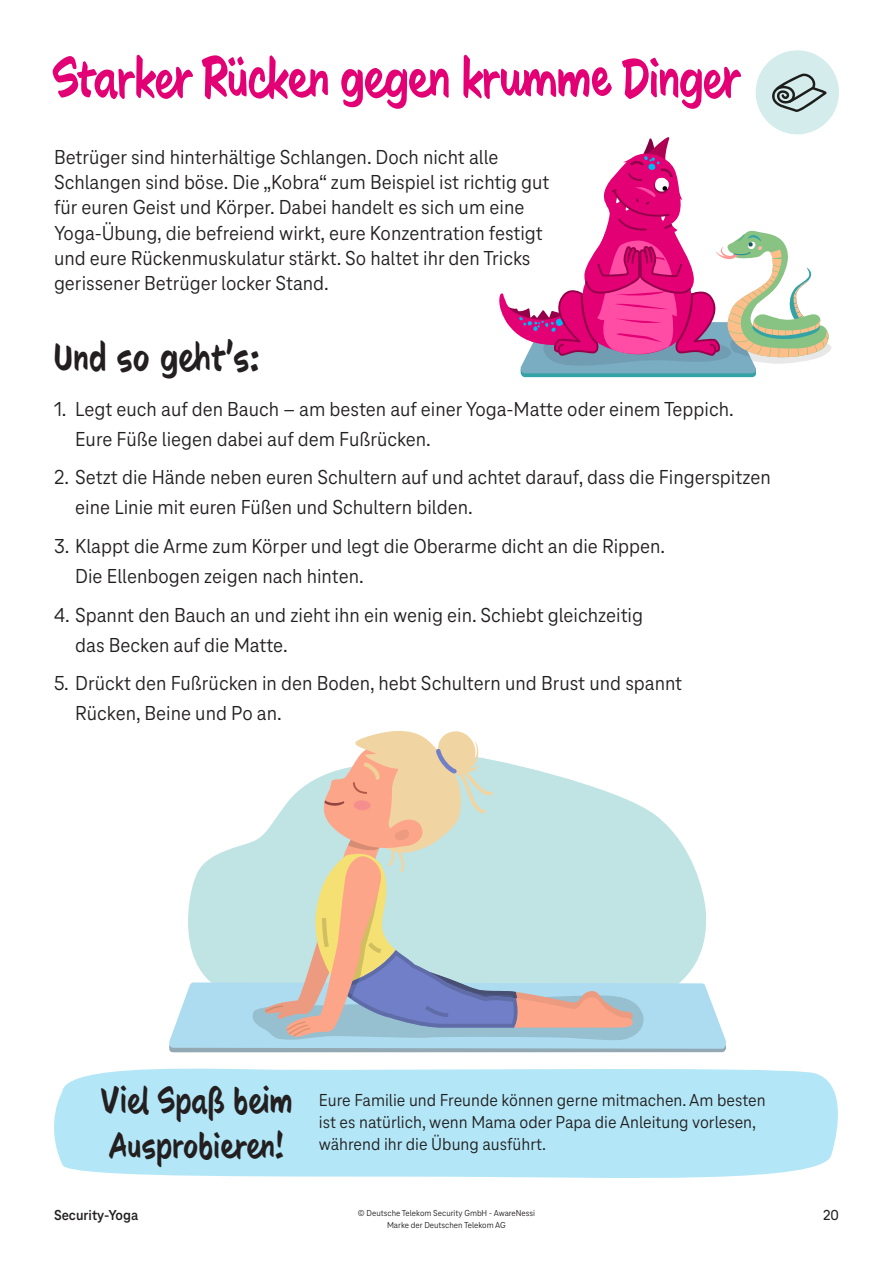
<style>
.page{position:relative;width:893px;height:1263px;background:#fff}
.page>*{position:absolute;margin:0;border:0;box-sizing:border-box;transform-origin:0 0}
.t1{font:700 57px "Tele Neo Marker";color:#e20074}
.t2{font:700 42px "Tele Neo Marker";letter-spacing:.025em;color:#231f20}
.t3{font:700 37.5px/45px "Tele Neo Marker";letter-spacing:.025em;color:#231f20}
.t4{font:21px/25.2px "Tele Neo";color:#231f20}
.t5{font:18px/21.6px "Tele Neo";color:#231f20}
.t6{font:700 15px "Tele Neo";color:#231f20}
.t7{font:500 15px "Tele Neo";color:#231f20}
.t8{font:9px/12px "Tele Neo";color:#231f20;text-align:center}
</style>
<div class="page">
<div style="left:756px;top:50px;width:83px;height:84px;background:#d4edec;border-radius:50%"></div>
<svg style="left:772px;top:73px;width:54px;height:39px"></svg>
<svg style="left:499px;top:137px;width:332px;height:240px"></svg>
<svg style="left:169px;top:731px;width:557px;height:321px"></svg>
<div style="left:54px;top:1068px;width:784px;height:110px;background:#b3e7f7"></div>
<h1 class="t1" style="left:54px;top:41px;width:689px">Starker Rücken gegen krumme Dinger</h1>
<p class="t4" style="left:54px;top:145px;width:497px">Betrüger sind hinterhältige Schlangen. Doch nicht alle Schlangen sind böse. Die „Kobra“ zum Beispiel ist richtig gut für euren Geist und Körper. Dabei handelt es sich um eine Yoga-Übung, die befreiend wirkt, eure Konzentration festigt und eure Rückenmuskulatur stärkt. So haltet ihr den Tricks gerissener Betrüger locker Stand.</p>
<h2 class="t2" style="left:54px;top:330px;width:207px">Und so geht’s:</h2>
<p class="t4" style="left:75px;top:394px;width:660px;line-height:30px;text-indent:-21px">1. Legt euch auf den Bauch – am besten auf einer Yoga-Matte oder einem Teppich.<br>Eure Füße liegen dabei auf dem Fußrücken.</p>
<p class="t4" style="left:75px;top:463px;width:697px;line-height:30px;text-indent:-21px">2. Setzt die Hände neben euren Schultern auf und achtet darauf, dass die Fingerspitzen eine Linie mit euren Füßen und Schultern bilden.</p>
<p class="t4" style="left:75px;top:531px;width:591px;line-height:30px;text-indent:-21px">3. Klappt die Arme zum Körper und legt die Oberarme dicht an die Rippen.<br>Die Ellenbogen zeigen nach hinten.</p>
<p class="t4" style="left:75px;top:600px;width:569px;line-height:30px;text-indent:-21px">4. Spannt den Bauch an und zieht ihn ein wenig ein. Schiebt gleichzeitig das Becken auf die Matte.</p>
<p class="t4" style="left:75px;top:668px;width:608px;line-height:30px;text-indent:-21px">5. Drückt den Fußrücken in den Boden, hebt Schultern und Brust und spannt<br>Rücken, Beine und Po an.</p>
<h3 class="t3" style="left:102px;top:1077px;width:192px">Viel Spaß beim<br>Ausprobieren!</h3>
<p class="t6" style="left:54px;top:1207px;width:86px">Security-Yoga</p>
<p class="t5" style="left:319px;top:1090px;width:448px">Eure Familie und Freunde können gerne mitmachen. Am besten ist es natürlich, wenn Mama oder Papa die Anleitung vorlesen, während ihr die Übung ausführt.</p>
<p class="t8" style="left:358px;top:1207px;width:179px">© Deutsche Telekom Security GmbH - AwareNessi<br>Marke der Deutschen Telekom AG</p>
<p class="t7" style="left:823px;top:1207px;width:17px">20</p>
</div>
